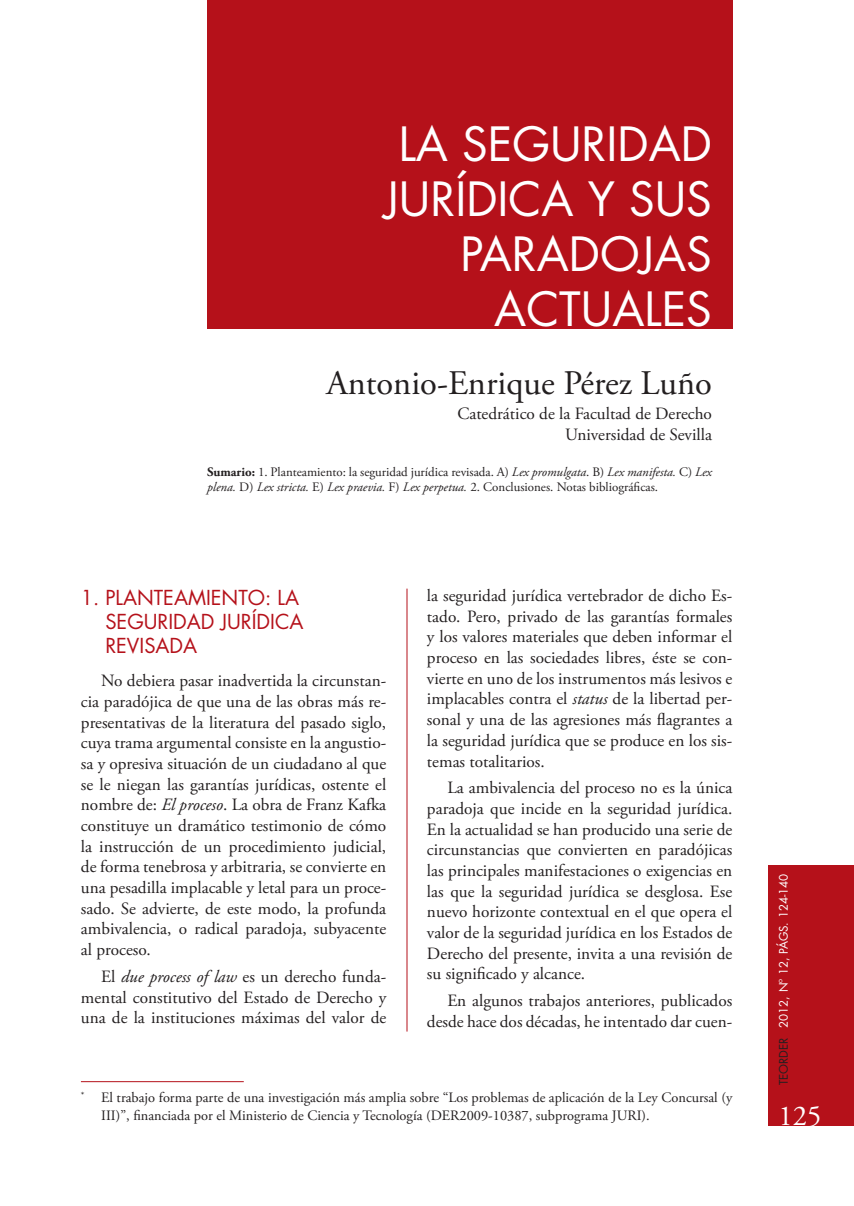
<style>
.page{position:relative;width:854px;height:1206px;background:#fff}
.page>*{position:absolute;margin:0;border:0;box-sizing:border-box;transform-origin:0 0}
.t1{font:45.85px/55.1px "Futura Std";color:#fff;text-align:right}
.t2{font:34.48px "Adobe Garamond Pro";color:#231f20}
.t3{font:28.7px "Adobe Garamond Pro";color:#fff}
.t4{font:20.12px/24.2px "Futura Std";color:#b5111a}
.t5{font:17.15px/20.7px "Adobe Garamond Pro";color:#231f20;text-align:justify}
.t6{font:14.35px/17.2px "Adobe Garamond Pro";color:#231f20}
.t7{font:12.95px/15.6px "Adobe Garamond Pro";color:#231f20}
.t8{font:11.55px "Futura Std";color:#fff}
.s1{font-weight:700}
.s2{font-style:italic}
.s3{color:#231f20}
</style>
<div class="page">
<div style="left:768px;top:865px;width:85px;height:261px;background:#b5111a"></div>
<div style="left:207px;top:0;width:525px;height:329px;background:#b5111a"></div>
<hr style="left:406px;top:588px;width:1px;height:443px;background:#b5111a">
<hr style="left:81px;top:1081px;width:163px;height:1px;background:#b5111a">
<h1 class="t1" style="left:384px;top:119px;width:329px">LA SEGURIDAD<br>JURÍDICA Y SUS<br>PARADOJAS<br>ACTUALES</h1>
<h2 class="t2" style="left:326px;top:369px;width:387px">Antonio-Enrique Pérez Luño</h2>
<p class="t5" style="left:457px;top:404px;width:256px;text-align:right">Catedrático de la Facultad de Derecho<br>Universidad de Sevilla</p>
<p class="t7" style="left:207px;top:465px;width:506px"><span class="s1">Sumario:</span> 1. Planteamiento: la seguridad jurídica revisada. A) <span class="s2">Lex promulgata</span>. B) <span class="s2">Lex manifesta.</span> C) <span class="s2">Lex plena.</span> D) <span class="s2">Lex stricta.</span> E) <span class="s2">Lex praevia.</span> F) <span class="s2">Lex perpetua.</span> 2. Conclusiones. Notas bibliográficas.</p>
<p class="t4" style="left:105px;top:587px;width:199px;text-indent:-24px">1. PLANTEAMIENTO: LA<br>SEGURIDAD JURÍDICA<br>REVISADA</p>
<p class="t5" style="left:81px;top:672px;width:307px;text-indent:20px">No debiera pasar inadvertida la circunstan&shy;cia paradójica de que una de las obras más re&shy;presentativas de la literatura del pasado siglo, cuya trama argumental consiste en la angustio&shy;sa y opresiva situación de un ciudadano al que se le niegan las garantías jurídicas, ostente el nombre de: <span class="s2">El proceso</span>. La obra de Franz Kafka constituye un dramático testimonio de cómo la instrucción de un procedimiento judicial, de forma tenebrosa y arbitraria, se convierte en una pesadilla implacable y letal para un proce&shy;sado. Se advierte, de este modo, la profunda ambivalencia, o radical paradoja, subyacente al proceso.</p>
<p class="t5" style="left:81px;top:967px;width:307px;text-indent:20px">El <span class="s2">due process of law</span> es un derecho funda&shy;mental constitutivo del Estado de Derecho y una de la instituciones máximas del valor de</p>
<p class="t5" style="left:427px;top:587px;width:307px">la seguridad jurídica vertebrador de dicho Es&shy;tado. Pero, privado de las garantías formales y los valores materiales que deben informar el proceso en las sociedades libres, éste se con&shy;vierte en uno de los instrumentos más lesivos e implacables contra el <span class="s2">status</span> de la libertad per&shy;sonal y una de las agresiones más flagrantes a la seguridad jurídica que se produce en los sis&shy;temas totalitarios.</p>
<p class="t5" style="left:427px;top:779px;width:307px;text-indent:20px">La ambivalencia del proceso no es la única paradoja que incide en la seguridad jurídica.<br>En la actualidad se han producido una serie de circunstancias que convierten en paradójicas las principales manifestaciones o exigencias en las que la seguridad jurídica se desglosa. Ese nuevo horizonte contextual en el que opera el valor de la seguridad jurídica en los Estados de Derecho del presente, invita a una revisión de su significado y alcance.</p>
<p class="t5" style="left:427px;top:991px;width:307px;text-align:right">En algunos trabajos anteriores, publicados desde hace dos décadas, he intentado dar cuen-</p>
<p class="t6" style="left:101px;top:1090px;width:632px;text-indent:-20px"><sup>*</sup> El trabajo forma parte de una investigación más amplia sobre “Los problemas de aplicación de la Ley Concursal (y<br>III)”, financiada por el Ministerio de Ciencia y Tecnología (DER2009-10387, subprograma JURI).</p>
<p class="t8" style="left:778px;top:1085px;width:213px;rotate:-90deg"><span class="s3">TEORDER</span> 2012, Nº 12, PÁGS. 124-140</p>
<h3 class="t3" style="left:778px;top:1104px;width:45px">125</h3>
</div>
